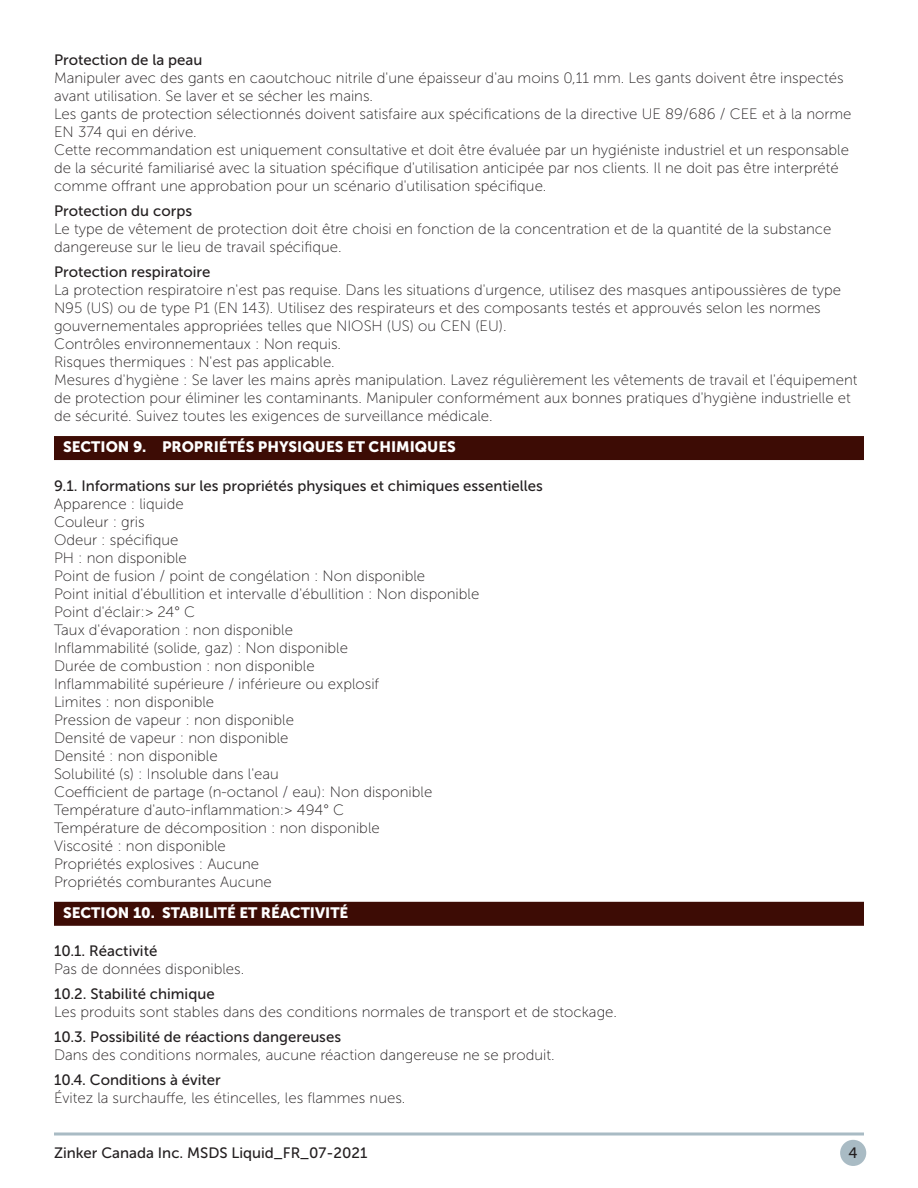
<style>
.page{position:relative;width:918px;height:1188px;background:#fff}
.page>*{position:absolute;margin:0;border:0;box-sizing:border-box;transform-origin:0 0}
.Body{font:15px/18px "Museo Sans 100";color:#231f20}
.Numbered_Section{font:15px "Museo Sans 500";color:#231f20}
.Title_with_Rule{font:15px "Museo Sans 900";color:#fff}
.Body_NO_Space_After{font:15px "Museo Sans 500";color:#231f20}
</style>
<div class="page">
<div style="left:840px;top:1140px;width:26px;height:26px;background:#a9bbc4;border-radius:50%"></div>
<svg style="left:54px;top:1132px;width:810px;height:4px;background:#becbd2"></svg>
<div style="left:54px;top:436px;width:810px;height:24px;background:#3d0c05"></div>
<div style="left:54px;top:902px;width:810px;height:24px;background:#3d0c05"></div>
<p class="Body_NO_Space_After" style="left:54px;top:52px;width:150px">Protection de la peau</p>
<p class="Body" style="left:54px;top:69px;width:791px">Manipuler avec des gants en caoutchouc nitrile d'une épaisseur d'au moins 0,11 mm. Les gants doivent être inspectés avant utilisation. Se laver et se sécher les mains.</p>
<p class="Body" style="left:54px;top:105px;width:799px">Les gants de protection sélectionnés doivent satisfaire aux spécifications de la directive UE 89/686 / CEE et à la norme<br>EN 374 qui en dérive.</p>
<p class="Body" style="left:54px;top:141px;width:797px">Cette recommandation est uniquement consultative et doit être évaluée par un hygiéniste industriel et un responsable de la sécurité familiarisé avec la situation spécifique d'utilisation anticipée par nos clients. Il ne doit pas être interprété comme offrant une approbation pour un scénario d'utilisation spécifique.</p>
<p class="Numbered_Section" style="left:54px;top:203px;width:140px">Protection du corps</p>
<p class="Body" style="left:54px;top:220px;width:779px">Le type de vêtement de protection doit être choisi en fonction de la concentration et de la quantité de la substance dangereuse sur le lieu de travail spécifique.</p>
<p class="Numbered_Section" style="left:54px;top:263px;width:158px">Protection respiratoire</p>
<p class="Body" style="left:54px;top:281px;width:789px">La protection respiratoire n'est pas requise. Dans les situations d'urgence, utilisez des masques antipoussières de type<br>N95 (US) ou de type P1 (EN 143). Utilisez des respirateurs et des composants testés et approuvés selon les normes gouvernementales appropriées telles que NIOSH (US) ou CEN (EU).</p>
<p class="Body" style="left:54px;top:335px;width:289px">Contrôles environnementaux : Non requis.</p>
<p class="Body" style="left:54px;top:353px;width:282px">Risques thermiques : N'est pas applicable.</p>
<p class="Body" style="left:54px;top:371px;width:805px">Mesures d'hygiène : Se laver les mains après manipulation. Lavez régulièrement les vêtements de travail et l'équipement de protection pour éliminer les contaminants. Manipuler conformément aux bonnes pratiques d'hygiène industrielle et de sécurité. Suivez toutes les exigences de surveillance médicale.</p>
<p class="Title_with_Rule" style="left:63px;top:438px;width:394px">SECTION 9. PROPRIÉTÉS PHYSIQUES ET CHIMIQUES</p>
<p class="Numbered_Section" style="left:54px;top:477px;width:490px">9.1. Informations sur les propriétés physiques et chimiques essentielles</p>
<p class="Body" style="left:54px;top:495px;width:131px">Apparence : liquide</p>
<p class="Body" style="left:54px;top:513px;width:92px">Couleur : gris</p>
<p class="Body" style="left:54px;top:531px;width:126px">Odeur : spécifique</p>
<p class="Body" style="left:54px;top:549px;width:134px">PH : non disponible</p>
<p class="Body" style="left:54px;top:567px;width:373px">Point de fusion / point de congélation : Non disponible</p>
<p class="Body" style="left:54px;top:585px;width:427px">Point initial d'ébullition et intervalle d'ébullition : Non disponible</p>
<p class="Body" style="left:54px;top:603px;width:143px">Point d'éclair:&gt; 24° C</p>
<p class="Body" style="left:54px;top:621px;width:240px">Taux d'évaporation : non disponible</p>
<p class="Body" style="left:54px;top:639px;width:296px">Inflammabilité (solide, gaz) : Non disponible</p>
<p class="Body" style="left:54px;top:657px;width:262px">Durée de combustion : non disponible</p>
<p class="Body" style="left:54px;top:675px;width:327px">Inflammabilité supérieure / inférieure ou explosif</p>
<p class="Body" style="left:54px;top:693px;width:162px">Limites : non disponible</p>
<p class="Body" style="left:54px;top:711px;width:242px">Pression de vapeur : non disponible</p>
<p class="Body" style="left:54px;top:729px;width:236px">Densité de vapeur : non disponible</p>
<p class="Body" style="left:54px;top:747px;width:165px">Densité : non disponible</p>
<p class="Body" style="left:54px;top:765px;width:226px">Solubilité (s) : Insoluble dans l'eau</p>
<p class="Body" style="left:54px;top:783px;width:380px">Coefficient de partage (n-octanol / eau): Non disponible</p>
<p class="Body" style="left:54px;top:801px;width:292px">Température d'auto-inflammation:&gt; 494° C</p>
<p class="Body" style="left:54px;top:819px;width:327px">Température de décomposition : non disponible</p>
<p class="Body" style="left:54px;top:837px;width:173px">Viscosité : non disponible</p>
<p class="Body" style="left:54px;top:855px;width:207px">Propriétés explosives : Aucune</p>
<p class="Body" style="left:54px;top:873px;width:219px">Propriétés comburantes Aucune</p>
<p class="Title_with_Rule" style="left:63px;top:904px;width:287px">SECTION 10. STABILITÉ ET RÉACTIVITÉ</p>
<p class="Numbered_Section" style="left:54px;top:943px;width:105px">10.1. Réactivité</p>
<p class="Body" style="left:54px;top:960px;width:192px">Pas de données disponibles.</p>
<p class="Numbered_Section" style="left:54px;top:986px;width:162px">10.2. Stabilité chimique</p>
<p class="Body" style="left:54px;top:1003px;width:565px">Les produits sont stables dans des conditions normales de transport et de stockage.</p>
<p class="Numbered_Section" style="left:54px;top:1028px;width:289px">10.3. Possibilité de réactions dangereuses</p>
<p class="Body" style="left:54px;top:1046px;width:502px">Dans des conditions normales, aucune réaction dangereuse ne se produit.</p>
<p class="Numbered_Section" style="left:54px;top:1071px;width:168px">10.4. Conditions à éviter</p>
<p class="Body" style="left:54px;top:1089px;width:353px">Évitez la surchauffe, les étincelles, les flammes nues.</p>
<p class="Numbered_Section" style="left:54px;top:1144px;width:315px">Zinker Canada Inc. MSDS Liquid_FR_07-2021</p>
<p class="Numbered_Section" style="left:849px;top:1144px;width:11px">4</p>
</div>
